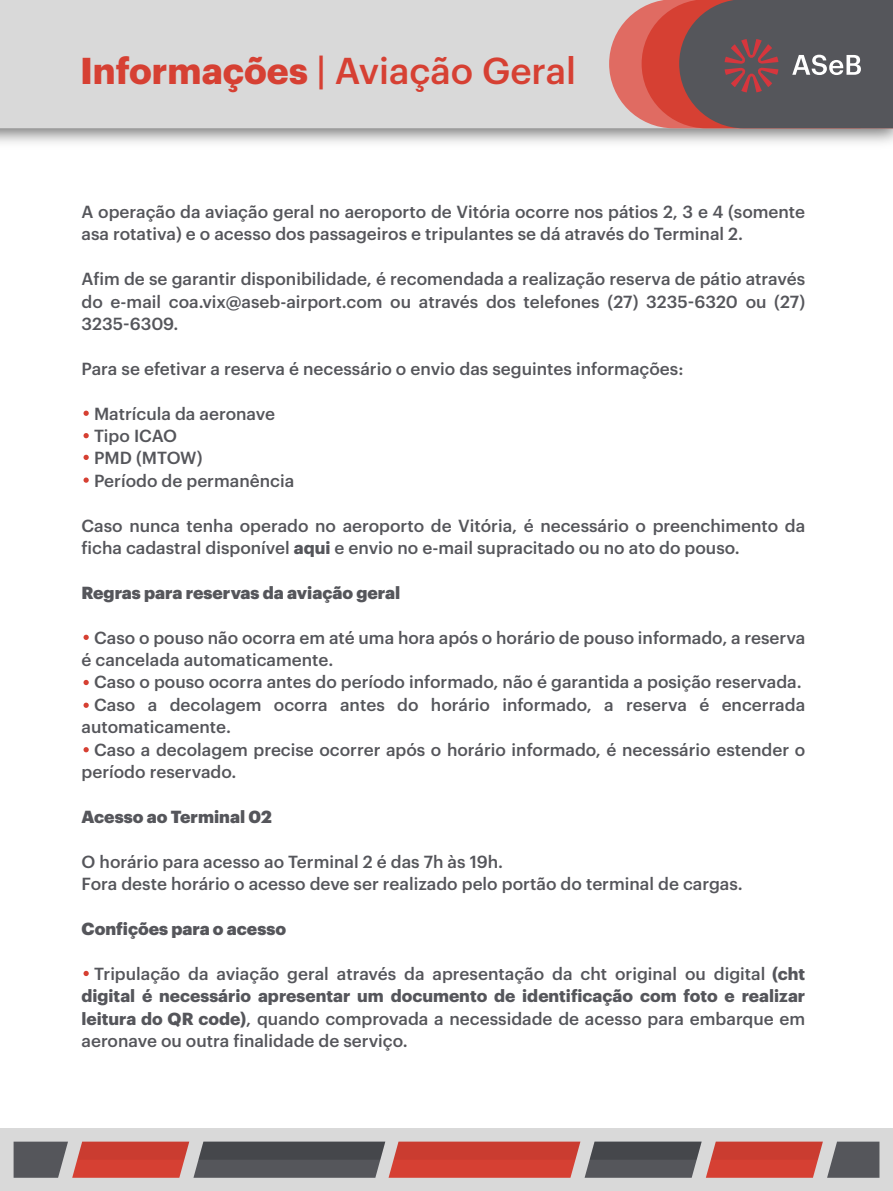
<style>
.page{position:relative;width:893px;height:1191px;background:#fff}
.page>*{position:absolute;margin:0;border:0;box-sizing:border-box;transform-origin:0 0}
.t1{font:500 36.61px "Graphik";color:#d64033}
.t2{font:500 17.15px/22.4px "Graphik";color:#55565b}
.t3{font:900 17.15px "Graphik";color:#55565b}
.s1{font-weight:700}
</style>
<div class="page">
<div style="left:0;top:0;width:609px;height:128px;background:#d9d9d9"></div>
<div style="left:0;top:1128px;width:893px;height:63px;background:#d9d9d9"></div>
<svg style="left:14px;top:1141px;width:865px;height:36px;background:#985753"></svg>
<svg style="left:609px;top:0;width:284px;height:128px;background:#825d5e"></svg>
<svg style="left:84px;top:410px;width:5px;height:6px"></svg>
<svg style="left:84px;top:433px;width:5px;height:5px"></svg>
<svg style="left:84px;top:455px;width:5px;height:5px"></svg>
<svg style="left:84px;top:477px;width:5px;height:6px"></svg>
<svg style="left:84px;top:634px;width:5px;height:6px"></svg>
<svg style="left:84px;top:680px;width:5px;height:5px"></svg>
<svg style="left:84px;top:702px;width:5px;height:6px"></svg>
<svg style="left:84px;top:970px;width:5px;height:6px"></svg>
<svg style="left:84px;top:747px;width:5px;height:5px"></svg>
<h1 class="t1" style="left:80px;top:42px;width:497px"><span class="s1">Informações</span> | Aviação Geral</h1>
<p class="t2" style="left:82px;top:199px;width:725px">A operação da aviação geral no aeroporto de Vitória ocorre nos pátios 2, 3 e 4 (somente asa rotativa) e o acesso dos passageiros e tripulantes se dá através do Terminal 2.</p>
<p class="t2" style="left:82px;top:266px;width:725px;text-align:justify">Afim de se garantir disponibilidade, é recomendada a realização reserva de pátio através do e-mail coa.vix@aseb-airport.com ou através dos telefones (27) 3235-6320 ou (27)<br>3235-6309.</p>
<p class="t2" style="left:82px;top:356px;width:603px">Para se efetivar a reserva é necessário o envio das seguintes informações:</p>
<p class="t2" style="left:94px;top:400px;width:202px">Matrícula da aeronave<br>Tipo ICAO<br>PMD (MTOW)<br>Período de permanência</p>
<p class="t2" style="left:82px;top:512px;width:725px">Caso nunca tenha operado no aeroporto de Vitória, é necessário o preenchimento da ficha cadastral disponível <span class="s1">aqui</span> e envio no e-mail supracitado ou no ato do pouso.</p>
<p class="t3" style="left:82px;top:579px;width:320px">Regras para reservas da aviação geral</p>
<p class="t2" style="left:82px;top:624px;width:725px;text-indent:13px">Caso o pouso não ocorra em até uma hora após o horário de pouso informado, a reserva é cancelada automaticamente.</p>
<p class="t2" style="left:94px;top:669px;width:709px">Caso o pouso ocorra antes do período informado, não é garantida a posição reservada.</p>
<p class="t2" style="left:94px;top:692px;width:713px">Caso a decolagem ocorra antes do horário informado, a reserva é encerrada</p>
<p class="t2" style="left:82px;top:714px;width:151px">automaticamente.</p>
<p class="t2" style="left:94px;top:736px;width:713px">Caso a decolagem precise ocorrer após o horário informado, é necessário estender o</p>
<p class="t2" style="left:82px;top:759px;width:156px">período reservado.</p>
<p class="t3" style="left:82px;top:803px;width:192px">Acesso ao Terminal 02</p>
<p class="t2" style="left:82px;top:848px;width:663px">O horário para acesso ao Terminal 2 é das 7h às 19h.<br>Fora deste horário o acesso deve ser realizado pelo portão do terminal de cargas.</p>
<p class="t3" style="left:82px;top:915px;width:206px">Confições para o acesso</p>
<p class="t2" style="left:82px;top:960px;width:725px;text-align:justify;text-indent:13px">Tripulação da aviação geral através da apresentação da cht original ou digital <span class="s1">(cht digital é necessário apresentar um documento de identificação com foto e realizar leitura do QR code)</span>, quando comprovada a necessidade de acesso para embarque em aeronave ou outra finalidade de serviço.</p>
</div>
